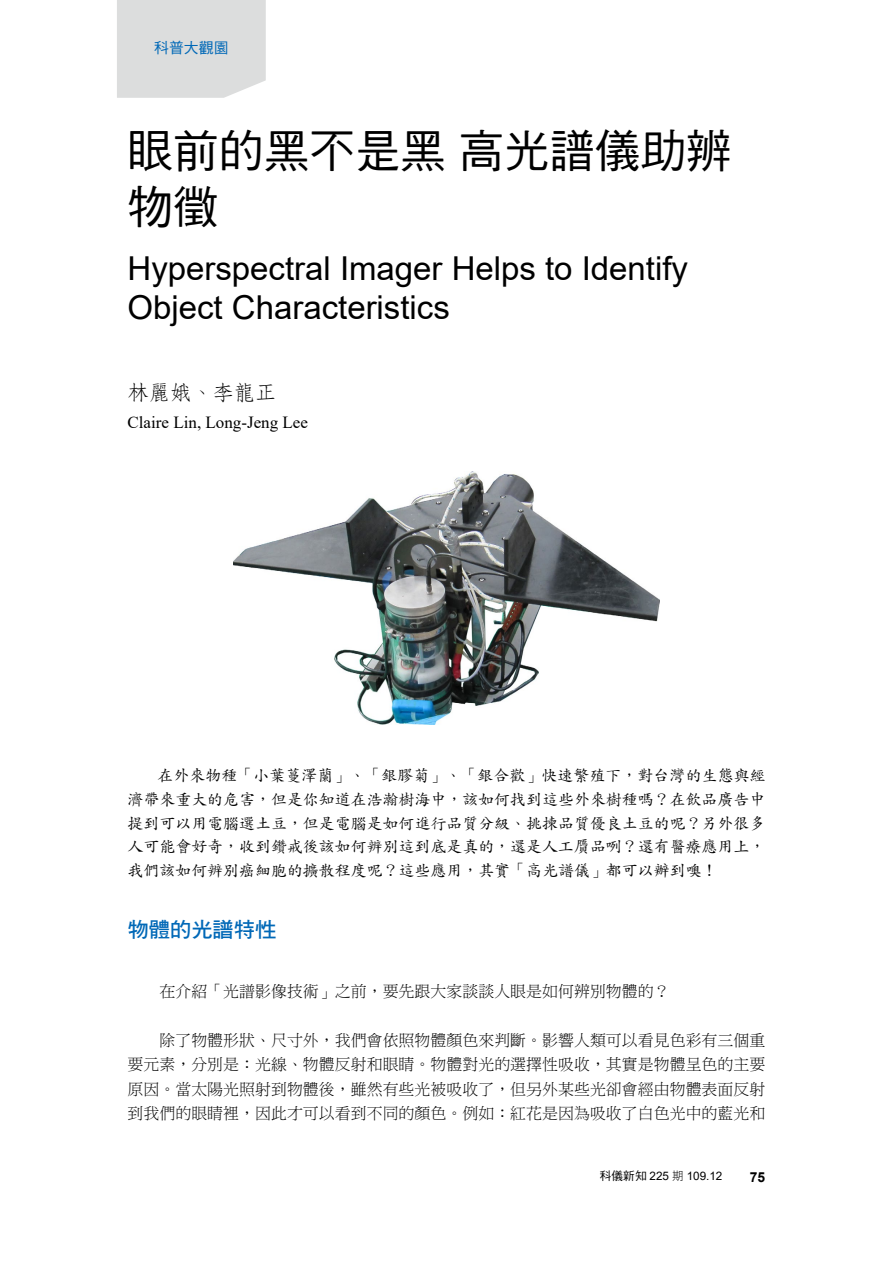
<style>
.page{position:relative;width:893px;height:1263px;background:#fff}
.page>*{position:absolute;margin:0;border:0;box-sizing:border-box;transform-origin:0 0}
.t1{font:45.45px/55.8px "DF Hei Std W5";color:#000}
.t2{font:33px/38.2px "Arial";color:#000}
.t3{font:21.3px "DF Fang Song Std W4";color:#000}
.t4{font:21.3px "DF Hei Std W7";color:#0068b7}
.t5{font:16.95px "Times New Roman";color:#000}
.t6{font:15.9px/23.9px "DF Kai Shu Std W5";color:#000;text-align:justify}
.t7{font:15.9px/24.5px "DF Ming Std W3";color:#000;text-align:justify}
.t8{font:14.85px "DF Hei Std W5";color:#0068b7}
.t9{font:700 13.8px "Arial";color:#000}
.t10{font:11.7px "Arial";color:#000}
.s1{font-family:"DF Hei Std W5"}
.s2{font-family:"DF Hei Std W3"}
</style>
<div class="page">
<img style="left:234px;top:471px;width:425px;height:253px">
<div style="left:117px;top:0;width:149px;height:98px;background:#dcdddd"></div>
<p class="t8" style="left:154px;top:40px;width:76px">科普大觀園</p>
<h1 class="t1" style="left:128px;top:122px;width:606px">眼前的黑不是黑高光譜儀助辨物徵</h1>
<h2 class="t2" style="left:128px;top:249px;width:562px">Hyperspectral Imager Helps to Identify<br>Object Characteristics</h2>
<h3 class="t3" style="left:128px;top:381px;width:150px">林麗娥、李龍正</h3>
<p class="t5" style="left:128px;top:410px;width:182px">Claire Lin, Long-Jeng Lee</p>
<p class="t6" style="left:128px;top:763px;width:640px;text-indent:30px">在外來物種「小葉蔓澤蘭」、「銀膠菊」、「銀合歡」快速繁殖下，對台灣的生態與經濟帶來重大的危害，但是你知道在浩瀚樹海中，該如何找到這些外來樹種嗎？在飲品廣告中提到可以用電腦選土豆，但是電腦是如何進行品質分級、挑揀品質優良土豆的呢？另外很多人可能會好奇，收到鑽戒後該如何辨別這到底是真的，還是人工贗品咧？還有醫療應用上，我們該如何辨別癌細胞的擴散程度呢？這些應用，其實「高光譜儀」都可以辦到噢！</p>
<h3 class="t4" style="left:128px;top:917px;width:150px">物體的光譜特性</h3>
<p class="t7" style="left:159px;top:979px;width:512px">在介紹「光譜影像技術」之前，要先跟大家談談人眼是如何辨別物體的？</p>
<p class="t7" style="left:128px;top:1028px;width:639px;text-indent:32px">除了物體形狀、尺寸外，我們會依照物體顏色來判斷。影響人類可以看見色彩有三個重要元素，分別是：光線、物體反射和眼睛。物體對光的選擇性吸收，其實是物體呈色的主要原因。當太陽光照射到物體後，雖然有些光被吸收了，但另外某些光卻會經由物體表面反射到我們的眼睛裡，因此才可以看到不同的顏色。例如：紅花是因為吸收了白色光中的藍光和</p>
<p class="t10" style="left:600px;top:1168px;width:124px"><span class="s1">科儀新知</span> 225 <span class="s2">期</span> 109.12</p>
<p class="t9" style="left:750px;top:1167px;width:17px">75</p>
</div>
